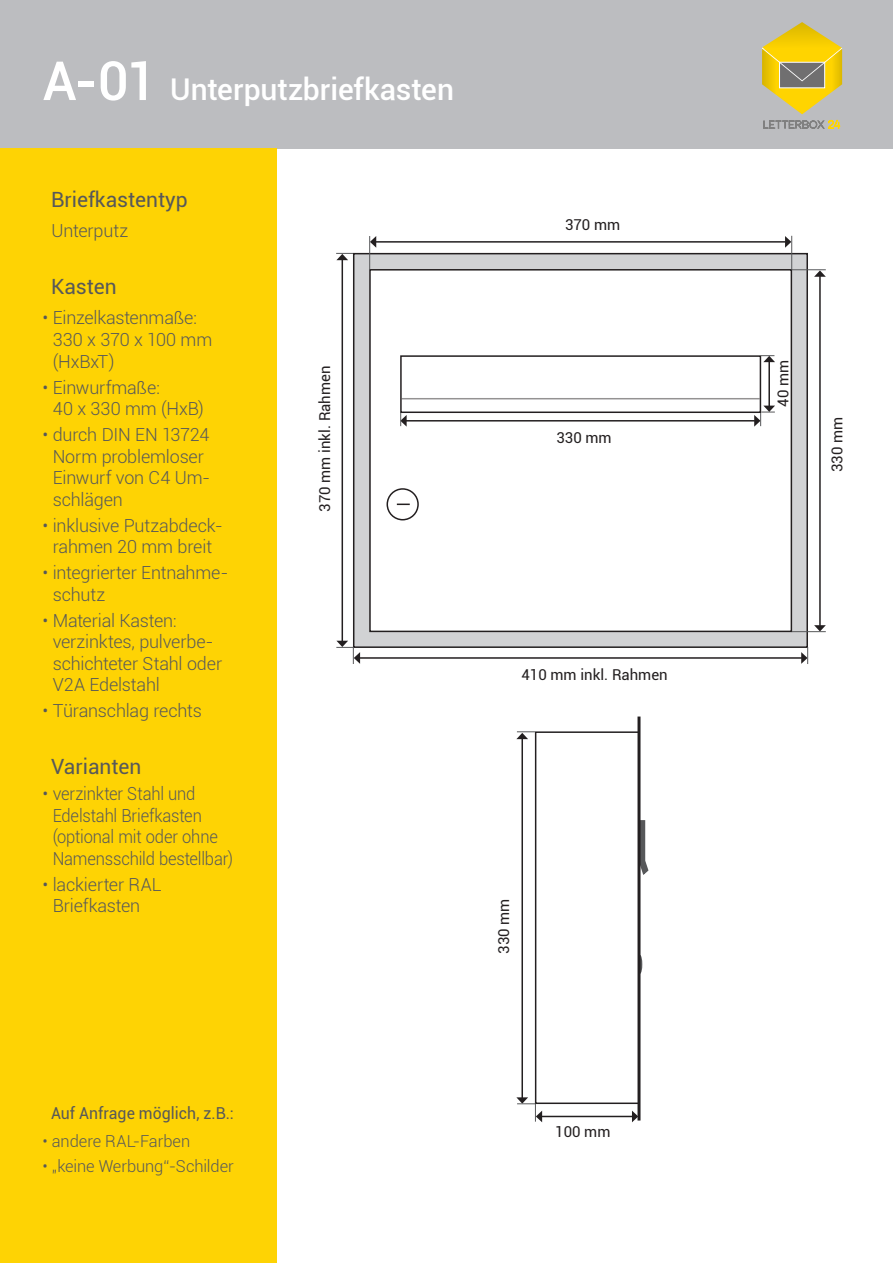
<style>
.page{position:relative;width:893px;height:1263px;background:#fff}
.page>*{position:absolute;margin:0;border:0;box-sizing:border-box;transform-origin:0 0}
.t1{font:500 30px "Roboto";color:#fff}
.t2{font:21px "Roboto";color:#57585a}
.t3{font:300 18px/21.6px "Roboto";letter-spacing:-.01em;color:#57585a}
.t4{font:300 16.5px "Roboto";letter-spacing:-.005em;color:#57585a}
.t5{font:16.5px "Roboto";letter-spacing:.005em;color:#57585a;scale:.96 1}
.t6{font:15px "Roboto";color:#231f20}
.s1{font-size:54px}
</style>
<div class="page">
<div style="left:0;top:0;width:893px;height:149px;background:#bcbdc0"></div>
<div style="left:0;top:149px;width:276px;height:1114px;background:#fed304"></div>
<svg style="left:762px;top:22px;width:80px;height:107px"></svg>
<div style="left:354px;top:254px;width:453px;height:393px;background:#d1d2d4"></div>
<div style="left:353px;top:253px;width:455px;height:395px;border:2px solid #231f20"></div>
<div style="left:370px;top:270px;width:421px;height:361px;background:#fff"></div>
<div style="left:369px;top:269px;width:423px;height:363px;border:2px solid #231f20"></div>
<div style="left:400px;top:355px;width:361px;height:58px;border:2px solid #231f20"></div>
<hr style="left:402px;top:398px;width:358px;height:1px;background:#231f20">
<hr style="left:376px;top:241px;width:410px;height:2px;background:#231f20">
<svg style="left:370px;top:236px;width:6px;height:12px"></svg>
<svg style="left:785px;top:236px;width:6px;height:12px"></svg>
<hr style="left:369px;top:236px;width:1px;height:34px;background:#57585a">
<hr style="left:791px;top:236px;width:1px;height:34px;background:#57585a">
<hr style="left:768px;top:361px;width:2px;height:45px;background:#231f20">
<svg style="left:761px;top:355px;width:14px;height:7px"></svg>
<hr style="left:406px;top:420px;width:349px;height:1px;background:#231f20">
<svg style="left:400px;top:413px;width:7px;height:14px"></svg>
<svg style="left:754px;top:406px;width:21px;height:21px"></svg>
<div style="left:386px;top:488px;width:33px;height:32px;border:2px solid #231f20;border-radius:50%"></div>
<svg style="left:397px;top:504px;width:13px;height:1px"></svg>
<hr style="left:359px;top:657px;width:443px;height:2px;background:#231f20">
<svg style="left:801px;top:647px;width:7px;height:17px"></svg>
<hr style="left:819px;top:276px;width:2px;height:350px;background:#231f20">
<svg style="left:814px;top:270px;width:12px;height:7px"></svg>
<svg style="left:814px;top:625px;width:12px;height:6px"></svg>
<hr style="left:792px;top:269px;width:34px;height:1px;background:#57585a">
<hr style="left:792px;top:631px;width:34px;height:1px;background:#57585a">
<hr style="left:342px;top:259px;width:1px;height:382px;background:#231f20">
<svg style="left:336px;top:253px;width:17px;height:7px"></svg>
<svg style="left:336px;top:641px;width:24px;height:23px"></svg>
<svg style="left:640px;top:954px;width:3px;height:21px"></svg>
<div style="left:535px;top:731px;width:105px;height:373px;border:2px solid #231f20"></div>
<svg style="left:640px;top:819px;width:9px;height:57px"></svg>
<hr style="left:541px;top:1116px;width:92px;height:1px;background:#231f20">
<svg style="left:632px;top:1110px;width:6px;height:12px"></svg>
<hr style="left:521px;top:738px;width:2px;height:360px;background:#231f20">
<svg style="left:516px;top:731px;width:19px;height:8px"></svg>
<svg style="left:516px;top:1097px;width:26px;height:25px"></svg>
<hr style="left:637px;top:716px;width:3px;height:404px;background:#231f20">
<p class="t1" style="left:43px;top:68px;width:413px"><span class="s1">A-01</span> Unterputzbriefkasten</p>
<p class="t2" style="left:51px;top:185px;width:138px">Briefkastentyp</p>
<p class="t3" style="left:52px;top:219px;width:78px">Unterputz</p>
<p class="t2" style="left:51px;top:272px;width:67px">Kasten</p>
<p class="t3" style="left:53px;top:307px;width:161px;text-indent:-10px">• Einzelkastenmaße:<br>330 x 370 x 100 mm (HxBxT)</p>
<p class="t3" style="left:53px;top:376px;width:153px;text-indent:-10px">• Einwurfmaße:<br>40 x 330 mm (HxB)</p>
<p class="t3" style="left:53px;top:423px;width:159px;text-indent:-10px">• durch DIN EN 13724<br>Norm problemloser<br>Einwurf von C4 Um&shy;schlägen</p>
<p class="t3" style="left:43px;top:514px;width:182px;text-align:center">• inklusive Putzabdeck&shy;rahmen 20 mm breit</p>
<p class="t3" style="left:53px;top:561px;width:177px;text-indent:-10px">• integrierter Entnahme&shy;schutz</p>
<p class="t3" style="left:53px;top:609px;width:171px;text-indent:-10px">• Material Kasten: verzinktes, pulverbe&shy;schichteter Stahl oder<br>V2A Edelstahl</p>
<p class="t3" style="left:43px;top:699px;width:161px">• Türanschlag rechts</p>
<p class="t2" style="left:51px;top:752px;width:92px">Varianten</p>
<p class="t3" style="left:53px;top:782px;width:182px;text-indent:-10px">• verzinkter Stahl und<br>Edelstahl Briefkasten (optional mit oder ohne<br>Namensschild bestellbar)</p>
<p class="t3" style="left:53px;top:873px;width:111px;text-indent:-10px">• lackierter RAL<br>Briefkasten</p>
<p class="t6" style="left:314px;top:512px;width:148px;rotate:-90deg">370 mm inkl. Rahmen</p>
<p class="t6" style="left:565px;top:214px;width:57px">370 mm</p>
<p class="t6" style="left:556px;top:427px;width:57px">330 mm</p>
<p class="t6" style="left:521px;top:664px;width:148px">410 mm inkl. Rahmen</p>
<p class="t6" style="left:493px;top:954px;width:57px;rotate:-90deg">330 mm</p>
<p class="t5" style="left:51px;top:1102px;width:192px">Auf Anfrage möglich, z.B.:</p>
<p class="t4" style="left:43px;top:1130px;width:149px">• andere RAL-Farben</p>
<p class="t4" style="left:43px;top:1154px;width:193px">• „keine Werbung“-Schilder</p>
<p class="t6" style="left:555px;top:1121px;width:57px">100 mm</p>
<p class="t6" style="left:772px;top:407px;width:48px;rotate:-90deg">40 mm</p>
<p class="t6" style="left:827px;top:472px;width:57px;rotate:-90deg">330 mm</p>
</div>
